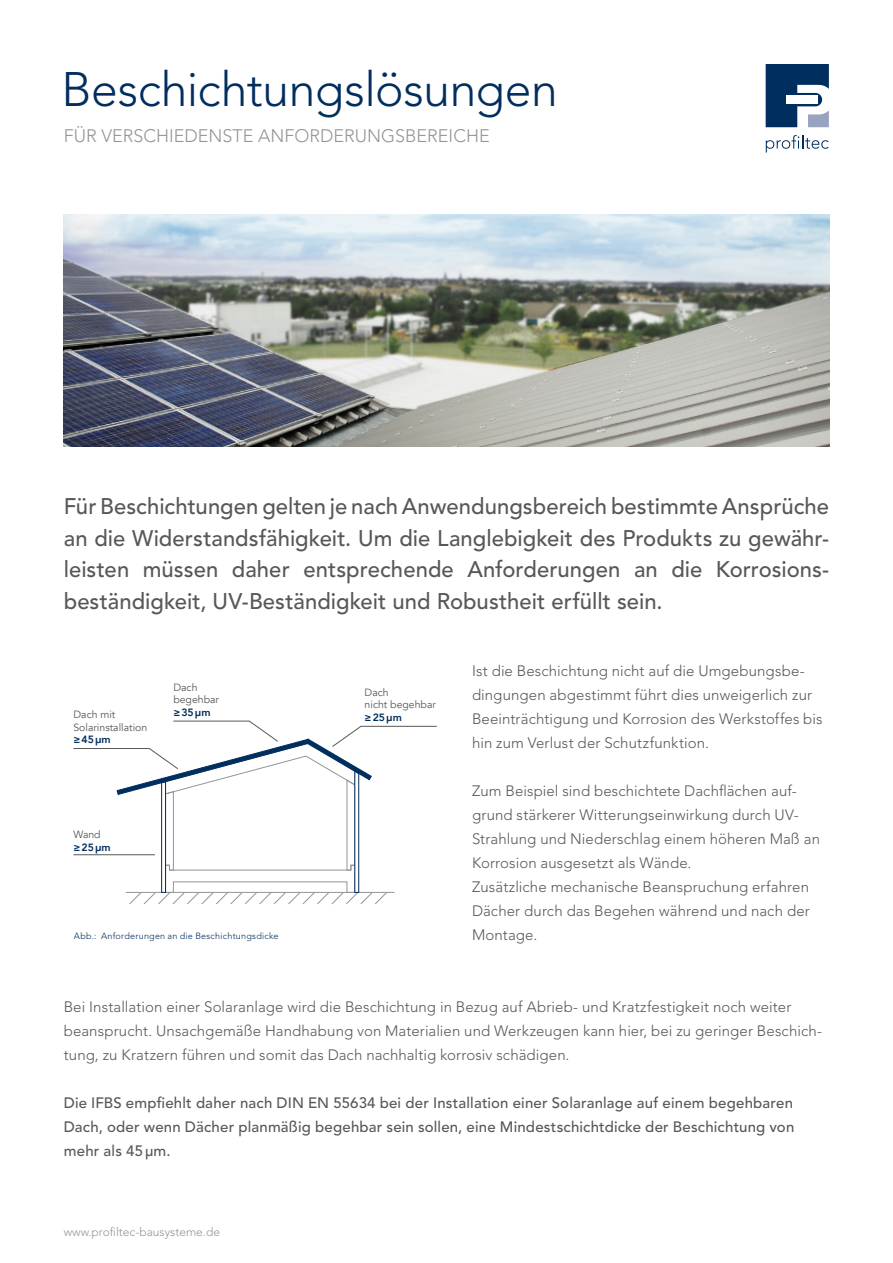
<style>
.page{position:relative;width:893px;height:1263px;background:#fff}
.page>*{position:absolute;margin:0;border:0;box-sizing:border-box;transform-origin:0 0}
.t1{font:300 48px "Avenir LT Pro";letter-spacing:-.01em;color:#002e5e}
.t2{font:500 22.5px/31.5px "Avenir LT Pro";color:#57585a;text-align:justify}
.t3{font:300 18px "Avenir LT Pro";color:#939598}
.t4{font:300 15px/24px "Avenir LT Pro";letter-spacing:.005em;color:#57585a}
.t5{font:500 15px/24px "Avenir LT Pro";letter-spacing:.015em;color:#57585a;text-align:justify}
.t6{font:300 12px "Avenir LT Pro";color:#939598}
.t7{font:10.5px/12.6px "Avenir";color:#57585a}
.t8{font:800 10.5px/12.6px "Avenir";color:#002e5e}
.t9{font:300 9px "Avenir LT Pro";letter-spacing:.03em;color:#002e5e}
.s1{font-weight:800;color:#002e5e}
.s2{font-weight:400;color:#57585a}
</style>
<div class="page">
<svg style="left:766px;top:64px;width:63px;height:63px"></svg>
<div style="left:786px;top:96px;width:32px;height:8px;background:#fff"></div>
<svg style="left:766px;top:135px;width:63px;height:18px"></svg>
<img style="left:64px;top:215px;width:765px;height:231px">
<svg style="left:73px;top:721px;width:364px;height:183px"></svg>
<p class="t1" style="left:61px;top:61px;width:498px">Beschichtungslösungen</p>
<p class="t3" style="left:64px;top:125px;width:427px">FÜR VERSCHIEDENSTE ANFORDERUNGSBEREICHE</p>
<p class="t2" style="left:64px;top:491px;width:767px">Für Beschichtungen gelten je nach Anwendungsbereich bestimmte Ansprüche an die Widerstandsfähigkeit. Um die Langlebigkeit des Produkts zu gewähr&shy;leisten müssen daher entsprechende Anforderungen an die Korrosions&shy;beständigkeit, UV-Beständigkeit und Robustheit erfüllt sein.</p>
<p class="t7" style="left:73px;top:708px;width:75px">Dach mit<br>Solarinstallation <span class="s1">≥45μm</span></p>
<p class="t7" style="left:173px;top:681px;width:47px">Dach begehbar <span class="s1">≥35μm</span></p>
<p class="t7" style="left:365px;top:686px;width:73px">Dach<br>nicht begehbar <span class="s1">≥25μm</span></p>
<p class="t8" style="left:73px;top:828px;width:39px"><span class="s2">Wand </span>≥25μm</p>
<p class="t9" style="left:74px;top:930px;width:206px">Abb.: Anforderungen an die Beschichtungsdicke</p>
<p class="t4" style="left:472px;top:658px;width:352px">Ist die Beschichtung nicht auf die Umgebungsbe&shy;dingungen abgestimmt führt dies unweigerlich zur Beeinträchtigung und Korrosion des Werkstoffes bis hin zum Verlust der Schutzfunktion.</p>
<p class="t4" style="left:472px;top:778px;width:349px">Zum Beispiel sind beschichtete Dachflächen auf&shy;grund stärkerer Witterungseinwirkung durch UV-Strahlung und Niederschlag einem höheren Maß an Korrosion ausgesetzt als Wände.</p>
<p class="t4" style="left:472px;top:874px;width:339px;text-align:justify">Zusätzliche mechanische Beanspruchung erfahren Dächer durch das Begehen während und nach der Montage.</p>
<p class="t4" style="left:64px;top:994px;width:729px">Bei Installation einer Solaranlage wird die Beschichtung in Bezug auf Abrieb- und Kratzfestigkeit noch weiter</p>
<p class="t4" style="left:64px;top:1018px;width:760px">beansprucht. Unsachgemäße Handhabung von Materialien und Werkzeugen kann hier, bei zu geringer Beschich&shy;tung, zu Kratzern führen und somit das Dach nachhaltig korrosiv schädigen.</p>
<p class="t5" style="left:64px;top:1091px;width:732px">Die IFBS empfiehlt daher nach DIN EN 55634 bei der Installation einer Solaranlage auf einem begehbaren Dach, oder wenn Dächer planmäßig begehbar sein sollen, eine Mindestschichtdicke der Beschichtung von mehr als 45µm.</p>
<p class="t6" style="left:64px;top:1224px;width:158px">www.profiltec-bausysteme.de</p>
</div>
